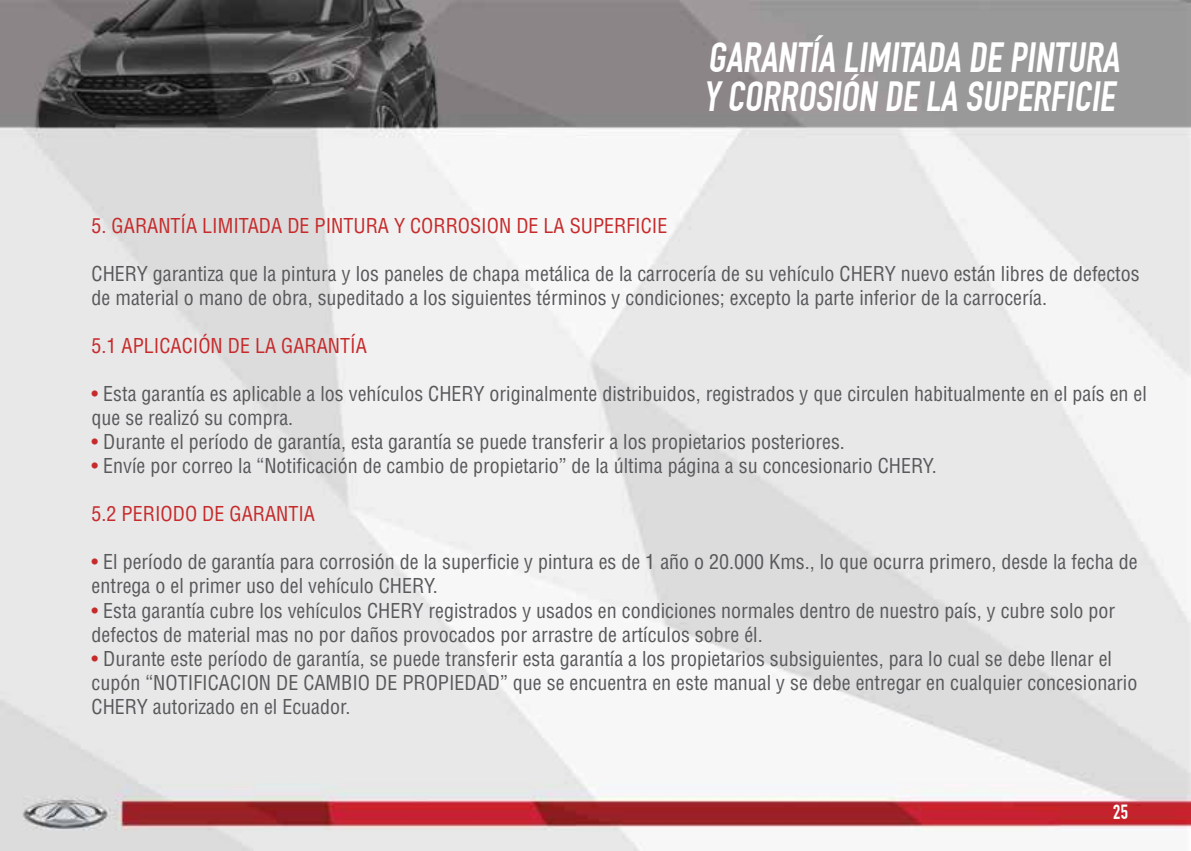
<style>
.page{position:relative;width:1191px;height:851px;background:#fff}
.page>*{position:absolute;margin:0;border:0;box-sizing:border-box;transform-origin:0 0}
.t1{font:700 41.2px/39.4px "DIN Condensed";color:#fff}
.t2{font:condensed 20px/24px "Helvetica";color:#58595b}
.t3{font:condensed 20px "Helvetica";color:#c62a2b}
.s1{color:#c62a2b}
</style>
<div class="page">
<img style="left:0;top:0;width:1191px;height:850px">
<svg style="left:1113px;top:804px;width:14px;height:14px"></svg>
<h1 class="t1" style="left:703px;top:38px;width:423px">GARANTÍA LIMITADA DE PINTURA<br>Y CORROSIÓN DE LA SUPERFICIE</h1>
<p class="t3" style="left:92px;top:213px;width:577px">5. GARANTÍA LIMITADA DE PINTURA Y CORROSION DE LA SUPERFICIE</p>
<p class="t2" style="left:92px;top:262px;width:1049px">CHERY garantiza que la pintura y los paneles de chapa metálica de la carrocería de su vehículo CHERY nuevo están libres de defectos de material o mano de obra, supeditado a los siguientes términos y condiciones; excepto la parte inferior de la carrocería.</p>
<p class="t3" style="left:92px;top:333px;width:277px">5.1 APLICACIÓN DE LA GARANTÍA</p>
<p class="t2" style="left:92px;top:382px;width:1056px"><span class="s1">•</span> Esta garantía es aplicable a los vehículos CHERY originalmente distribuidos, registrados y que circulen habitualmente en el país en el que se realizó su compra.</p>
<p class="t2" style="left:92px;top:430px;width:754px"><span class="s1">•</span> Durante el período de garantía, esta garantía se puede transferir a los propietarios posteriores.</p>
<p class="t2" style="left:92px;top:454px;width:846px"><span class="s1">•</span> Envíe por correo la “Notificación de cambio de propietario” de la última página a su concesionario CHERY.</p>
<p class="t3" style="left:92px;top:501px;width:225px">5.2 PERIODO DE GARANTIA</p>
<p class="t2" style="left:92px;top:550px;width:1047px"><span class="s1">•</span> El período de garantía para corrosión de la superficie y pintura es de 1 año o 20.000 Kms., lo que ocurra primero, desde la fecha de entrega o el primer uso del vehículo CHERY.</p>
<p class="t2" style="left:92px;top:598px;width:1025px"><span class="s1">•</span> Esta garantía cubre los vehículos CHERY registrados y usados en condiciones normales dentro de nuestro país, y cubre solo por defectos de material mas no por daños provocados por arrastre de artículos sobre él.</p>
<p class="t2" style="left:92px;top:646px;width:1047px"><span class="s1">•</span> Durante este período de garantía, se puede transferir esta garantía a los propietarios subsiguientes, para lo cual se debe llenar el cupón “NOTIFICACION DE CAMBIO DE PROPIEDAD” que se encuentra en este manual y se debe entregar en cualquier concesionario<br>CHERY autorizado en el Ecuador.</p>
</div>
